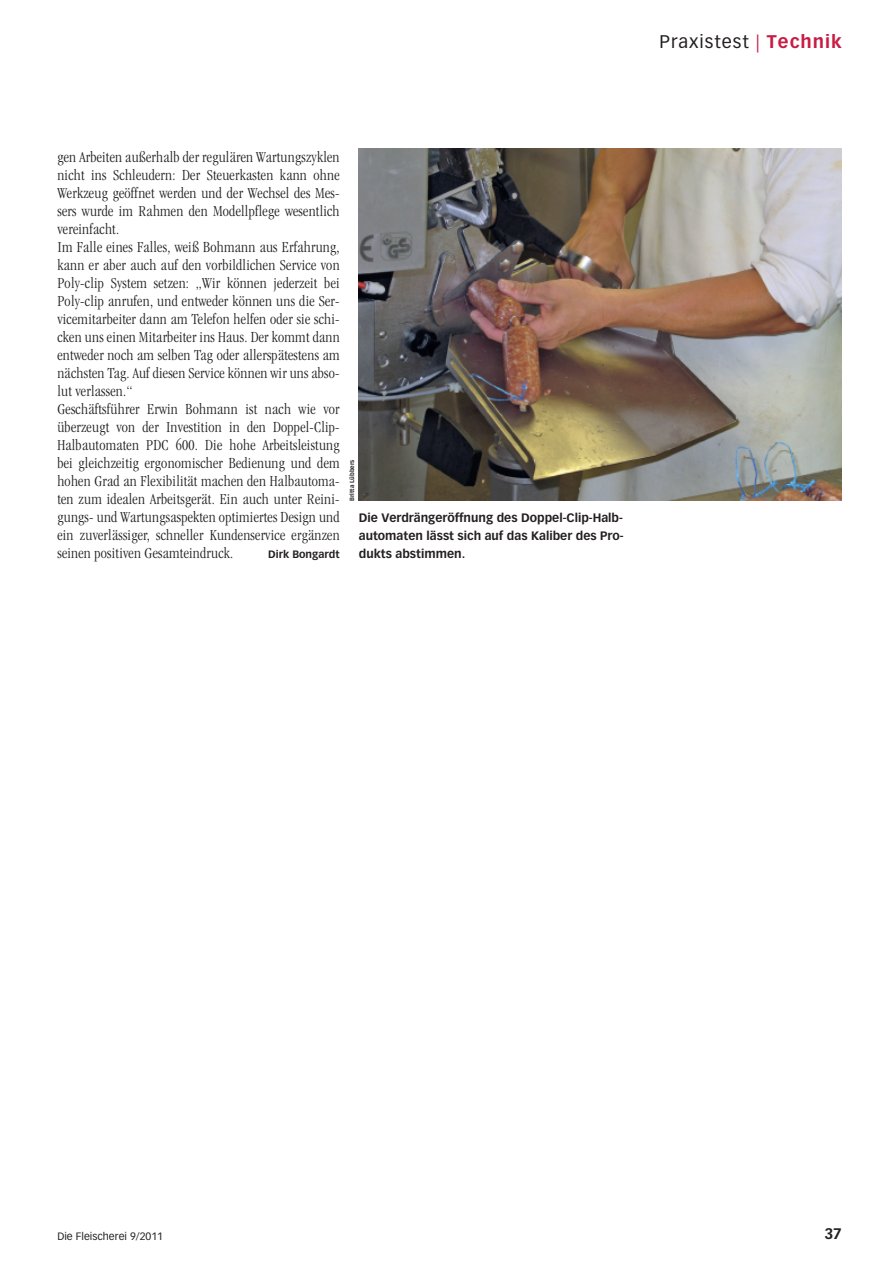
<style>
.page{position:relative;width:893px;height:1263px;background:#fff}
.page>*{position:absolute;margin:0;border:0;box-sizing:border-box;transform-origin:0 0}
.t1{font:18px "Vectora LH";letter-spacing:.055em;color:#231f20}
.t2{font:300 condensed 15.75px/18px "Garamond";letter-spacing:.015em;color:#231f20}
.t3{font:700 15px "Vectora LH";color:#231f20}
.t4{font:700 12px/18px "Vectora LH";color:#231f20;text-align:justify}
.t5{font:10.5px "Vectora LH";color:#231f20}
.t6{font:700 10.5px "Vectora LH";color:#231f20}
.t7{font:700 6px "Vectora LH";color:#231f20}
.s1{color:#c81b44}
.s2{font-weight:700;color:#c81b44}
</style>
<div class="page">
<img style="left:359px;top:149px;width:483px;height:352px">
<p class="t1" style="left:659px;top:34px;width:184px">Praxistest <span class="s1">|</span> <span class="s2">Technik</span></p>
<p class="t2" style="left:57px;top:149px;width:284px">gen Arbeiten außerhalb der regulären Wartungszyklen nicht ins Schleudern: Der Steuerkasten kann ohne Werkzeug geöffnet werden und der Wechsel des Mes&shy;sers wurde im Rahmen den Modellpflege wesentlich vereinfacht.<br>Im Falle eines Falles, weiß Bohmann aus Erfahrung, kann er aber auch auf den vorbildlichen Service von Poly-clip System setzen: „Wir können jederzeit bei Poly-clip anrufen, und entweder können uns die Ser&shy;vicemitarbeiter dann am Telefon helfen oder sie schi&shy;cken uns einen Mitarbeiter ins Haus. Der kommt dann entweder noch am selben Tag oder allerspätestens am nächsten Tag. Auf diesen Service können wir uns abso&shy;lut verlassen.“<br>Geschäftsführer Erwin Bohmann ist nach wie vor überzeugt von der Investition in den Doppel-Clip-Halbautomaten PDC 600. Die hohe Arbeitsleistung bei gleichzeitig ergonomischer Bedienung und dem hohen Grad an Flexibilität machen den Halbautoma&shy;ten zum idealen Arbeitsgerät. Ein auch unter Reini&shy;gungs- und Wartungsaspekten optimiertes Design und ein zuverlässiger, schneller Kundenservice ergänzen seinen positiven Gesamteindruck.</p>
<p class="t6" style="left:268px;top:550px;width:73px">Dirk Bongardt</p>
<p class="t7" style="left:349px;top:501px;width:43px;rotate:-90deg">Britta Lübbers</p>
<p class="t4" style="left:359px;top:510px;width:266px">Die Verdrängeröffnung des Doppel-Clip-Halb&shy;automaten lässt sich auf das Kaliber des Pro&shy;dukts abstimmen.</p>
<p class="t5" style="left:57px;top:1231px;width:107px">Die Fleischerei 9/2011</p>
<p class="t3" style="left:824px;top:1227px;width:19px">37</p>
</div>
